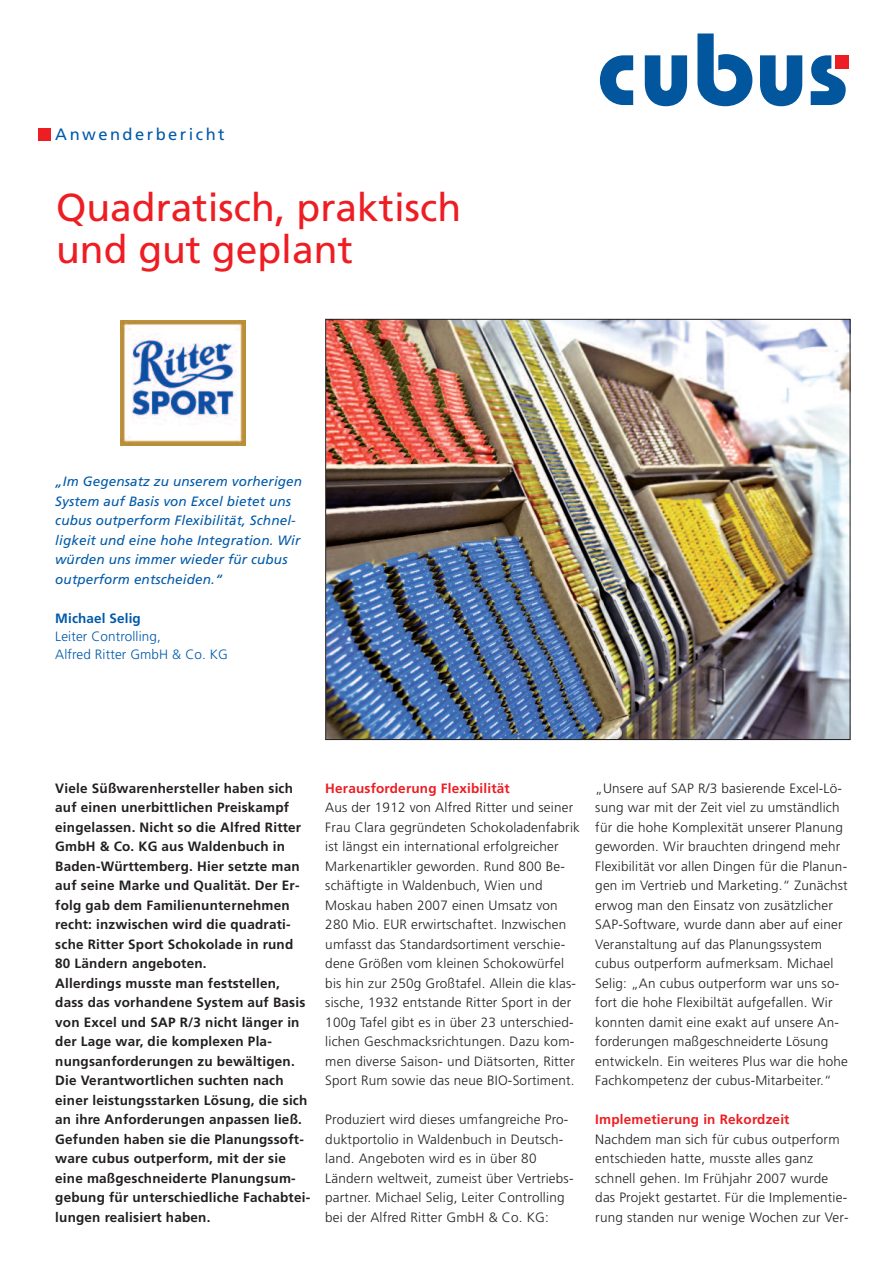
<style>
.page{position:relative;width:893px;height:1263px;background:#fff}
.page>*{position:absolute;margin:0;border:0;box-sizing:border-box;transform-origin:0 0}
.t1{font:39px/42px "Frutiger";color:#ee1d23}
.t2{font:16.5px "Frutiger";letter-spacing:.15em;color:#015aaa}
.t3{font:300 13.5px/19.5px "Frutiger";letter-spacing:.015em;color:#231f20}
.t4{font:700 13.5px/19.5px "Frutiger";letter-spacing:.015em;color:#231f20}
.t5{font:italic 13.5px/19.5px "Frutiger";letter-spacing:.01em;color:#015aaa}
.t6{font:700 13.5px "Frutiger";letter-spacing:.015em;color:#ee1d23}
.t7{font:300 13.5px/18px "Frutiger";letter-spacing:.01em;color:#015aaa}
.t8{font:700 13.5px "Frutiger";letter-spacing:.01em;color:#015aaa}
</style>
<div class="page">
<svg style="left:600px;top:55px;width:33px;height:50px"></svg>
<svg style="left:645px;top:55px;width:42px;height:51px"></svg>
<svg style="left:697px;top:34px;width:55px;height:72px"></svg>
<svg style="left:760px;top:55px;width:42px;height:51px"></svg>
<svg style="left:811px;top:55px;width:35px;height:50px"></svg>
<div style="left:835px;top:55px;width:14px;height:14px;background:#ee1d23"></div>
<img style="left:327px;top:321px;width:521px;height:417px">
<div style="left:38px;top:128px;width:13px;height:13px;background:#ee1d23"></div>
<img style="left:121px;top:321px;width:124px;height:124px">
<p class="t2" style="left:55px;top:128px;width:171px">Anwenderbericht</p>
<h1 class="t1" style="left:56px;top:189px;width:407px">Quadratisch, praktisch und gut geplant</h1>
<p class="t5" style="left:55px;top:473px;width:248px">„Im Gegensatz zu unserem vorherigen System auf Basis von Excel bietet uns cubus outperform Flexibilität, Schnel&shy;ligkeit und eine hohe Integration. Wir würden uns immer wieder für cubus outperform entscheiden.“</p>
<p class="t8" style="left:55px;top:613px;width:87px">Michael Selig</p>
<p class="t7" style="left:55px;top:628px;width:174px">Leiter Controlling,<br>Alfred Ritter GmbH &amp; Co. KG</p>
<p class="t4" style="left:55px;top:779px;width:256px">Viele Süßwarenhersteller haben sich auf einen unerbittlichen Preiskampf eingelassen. Nicht so die Alfred Ritter GmbH &amp; Co. KG aus Waldenbuch in Baden-Württemberg. Hier setzte man auf seine Marke und Qualität. Der Er&shy;folg gab dem Familienunternehmen recht: inzwischen wird die quadrati&shy;sche Ritter Sport Schokolade in rund 80 Ländern angeboten.<br>Allerdings musste man feststellen, dass das vorhandene System auf Basis von Excel und SAP R/3 nicht länger in der Lage war, die komplexen Pla&shy;nungsanforderungen zu bewältigen.<br>Die Verantwortlichen suchten nach einer leistungsstarken Lösung, die sich an ihre Anforderungen anpassen ließ.<br>Gefunden haben sie die Planungssoft&shy;ware cubus outperform, mit der sie eine maßgeschneiderte Planungsum&shy;gebung für unterschiedliche Fachabtei&shy;lungen realisiert haben.</p>
<p class="t6" style="left:325px;top:782px;width:186px">Herausforderung Flexibilität</p>
<p class="t3" style="left:325px;top:799px;width:256px">Aus der 1912 von Alfred Ritter und seiner Frau Clara gegründeten Schokoladenfabrik ist längst ein international erfolgreicher Markenartikler geworden. Rund 800 Be&shy;schäftigte in Waldenbuch, Wien und Moskau haben 2007 einen Umsatz von 280 Mio. EUR erwirtschaftet. Inzwischen umfasst das Standardsortiment verschie&shy;dene Größen vom kleinen Schokowürfel bis hin zur 250g Großtafel. Allein die klas&shy;sische, 1932 entstande Ritter Sport in der 100g Tafel gibt es in über 23 unterschied&shy;lichen Geschmacksrichtungen. Dazu kom&shy;men diverse Saison- und Diätsorten, Ritter Sport Rum sowie das neue BIO-Sortiment.</p>
<p class="t3" style="left:325px;top:1111px;width:250px">Produziert wird dieses umfangreiche Pro&shy;duktportolio in Waldenbuch in Deutsch&shy;land. Angeboten wird es in über 80<br>Ländern weltweit, zumeist über Vertriebs&shy;partner. Michael Selig, Leiter Controlling bei der Alfred Ritter GmbH &amp; Co. KG:</p>
<p class="t3" style="left:595px;top:779px;width:254px">„Unsere auf SAP R/3 basierende Excel-Lö&shy;sung war mit der Zeit viel zu umständlich für die hohe Komplexität unserer Planung geworden. Wir brauchten dringend mehr Flexibilität vor allen Dingen für die Planun&shy;gen im Vertrieb und Marketing.“ Zunächst erwog man den Einsatz von zusätzlicher SAP-Software, wurde dann aber auf einer Veranstaltung auf das Planungssystem cubus outperform aufmerksam. Michael Selig: „An cubus outperform war uns so&shy;fort die hohe Flexibiltät aufgefallen. Wir konnten damit eine exakt auf unsere An&shy;forderungen maßgeschneiderte Lösung entwickeln. Ein weiteres Plus war die hohe Fachkompetenz der cubus-Mitarbeiter.“</p>
<p class="t6" style="left:595px;top:1114px;width:196px">Implemetierung in Rekordzeit</p>
<p class="t3" style="left:595px;top:1130px;width:255px">Nachdem man sich für cubus outperform entschieden hatte, musste alles ganz schnell gehen. Im Frühjahr 2007 wurde das Projekt gestartet. Für die Implementie&shy;rung standen nur wenige Wochen zur Ver-</p>
</div>
